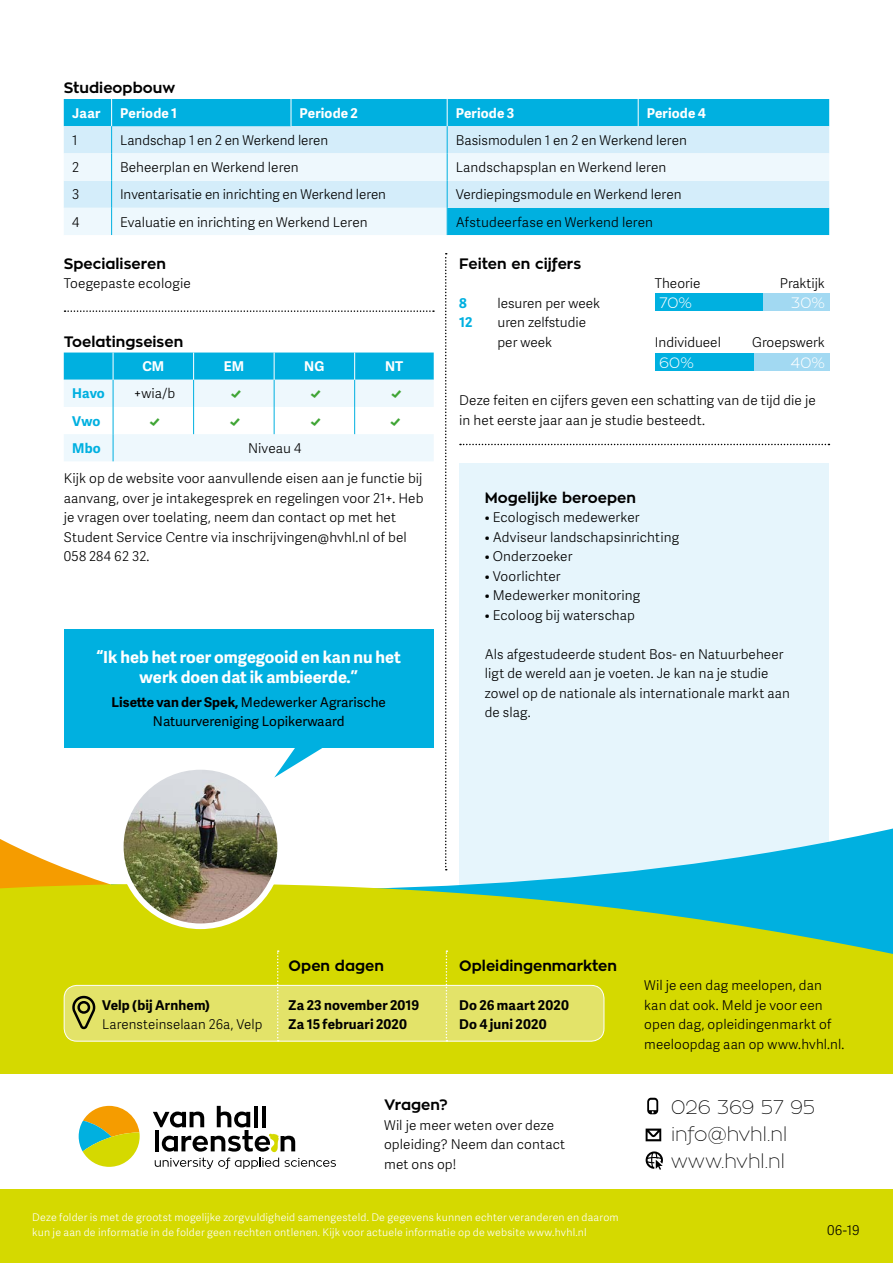
<style>
.page{position:relative;width:893px;height:1263px;background:#fff}
.page>*{position:absolute;margin:0;border:0;box-sizing:border-box;transform-origin:0 0}
.t1{font:100 19.5px/27px "Zona Pro";color:#000}
.t2{font:700 16.5px/19.8px "Adelle Sans";color:#fff;text-align:center}
.t3{font:700 15px "Zona Pro";color:#000}
.t4{font:300 15px "Zona Pro";letter-spacing:.015em;color:#fff}
.t5{font:300 14.85px "Adelle Sans";color:#3fa535}
.t6{font:300 13.5px/19.5px "Adelle Sans";letter-spacing:.005em;color:#000}
.t7{font:700 13.5px/19.5px "Adelle Sans";letter-spacing:.015em;color:#000}
.t8{font:13.5px/19.5px "Adelle Sans";color:#000;text-align:center}
.t9{font:700 13.5px "Adelle Sans";letter-spacing:.01em;color:#fff}
.t10{font:700 13.5px "Adelle Sans";letter-spacing:.005em;color:#00b0e0}
.t11{font:300 10.5px/15px "Adelle Sans";letter-spacing:.02em;color:#fff}
.s1{font-weight:700}
</style>
<div class="page">
<div style="left:459px;top:464px;width:370px;height:462px;background:#e6f5fc"></div>
<svg style="left:64px;top:352px;width:370px;height:109px"></svg>
<svg style="left:65px;top:310px;width:369px;height:2px"></svg>
<svg style="left:460px;top:444px;width:369px;height:1px"></svg>
<div style="left:655px;top:293px;width:174px;height:17px;background:#a2d9f2"></div>
<div style="left:655px;top:353px;width:174px;height:17px;background:#a2d9f2"></div>
<div style="left:655px;top:293px;width:107px;height:17px;background:#00b0e0"></div>
<div style="left:655px;top:353px;width:99px;height:17px;background:#00b0e0"></div>
<svg style="left:445px;top:253px;width:2px;height:526px"></svg>
<svg style="left:445px;top:780px;width:448px;height:101px"></svg>
<svg style="left:0;top:839px;width:100px;height:42px"></svg>
<svg style="left:0;top:881px;width:893px;height:382px;background:#c4d514"></svg>
<div style="left:0;top:1074px;width:893px;height:115px;background:#fff"></div>
<svg style="left:79px;top:1106px;width:61px;height:61px"></svg>
<svg style="left:153px;top:1106px;width:183px;height:63px"></svg>
<svg style="left:647px;top:1098px;width:11px;height:16px"></svg>
<svg style="left:646px;top:1128px;width:15px;height:13px"></svg>
<svg style="left:646px;top:1151px;width:17px;height:19px"></svg>
<div style="left:64px;top:629px;width:370px;height:118px;background:#00b0e0"></div>
<svg style="left:274px;top:747px;width:78px;height:27px"></svg>
<img style="left:121px;top:767px;width:159px;height:159px">
<div style="left:118px;top:764px;width:165px;height:165px;border:6px solid #fff;border-radius:50%"></div>
<div style="left:64px;top:99px;width:765px;height:27px;background:#00b0e0"></div>
<div style="left:112px;top:99px;width:179px;height:27px;background:#00b0e0"></div>
<div style="left:64px;top:126px;width:765px;height:27px;background:#d4edfa"></div>
<svg style="left:64px;top:153px;width:765px;height:82px;background:#bee8f7"></svg>
<svg style="left:291px;top:99px;width:1px;height:27px"></svg>
<svg style="left:638px;top:99px;width:1px;height:27px"></svg>
<svg style="left:111px;top:99px;width:1px;height:136px"></svg>
<svg style="left:447px;top:99px;width:1px;height:136px"></svg>
<div style="left:64px;top:985px;width:540px;height:56px;background:#e3e369;border-radius:13px"></div>
<div style="left:64px;top:985px;width:540px;height:56px;border:1px solid #fff;border-radius:13px"></div>
<svg style="left:277px;top:950px;width:2px;height:91px"></svg>
<svg style="left:446px;top:950px;width:1px;height:91px"></svg>
<svg style="left:72px;top:995px;width:24px;height:35px"></svg>
<p class="t3" style="left:64px;top:78px;width:113px">Studieopbouw</p>
<p class="t9" style="left:72px;top:103px;width:30px">Jaar</p>
<p class="t9" style="left:120px;top:103px;width:59px">Periode 1</p>
<p class="t9" style="left:299px;top:103px;width:60px">Periode 2</p>
<p class="t9" style="left:456px;top:103px;width:60px">Periode 3</p>
<p class="t9" style="left:647px;top:103px;width:61px">Periode 4</p>
<p class="t6" style="left:72px;top:130px;width:7px">1</p>
<p class="t6" style="left:120px;top:130px;width:210px">Landschap 1 en 2 en Werkend leren</p>
<p class="t6" style="left:456px;top:130px;width:233px">Basismodulen 1 en 2 en Werkend leren</p>
<p class="t6" style="left:72px;top:157px;width:8px">2</p>
<p class="t6" style="left:120px;top:157px;width:180px">Beheerplan en Werkend leren</p>
<p class="t6" style="left:456px;top:157px;width:212px">Landschapsplan en Werkend leren</p>
<p class="t6" style="left:72px;top:184px;width:9px">3</p>
<p class="t6" style="left:120px;top:184px;width:267px">Inventarisatie en inrichting en Werkend leren</p>
<p class="t6" style="left:456px;top:184px;width:227px">Verdiepingsmodule en Werkend leren</p>
<p class="t6" style="left:72px;top:212px;width:9px">4</p>
<p class="t6" style="left:120px;top:212px;width:249px">Evaluatie en inrichting en Werkend Leren</p>
<p class="t6" style="left:456px;top:212px;width:199px">Afstudeerfase en Werkend leren</p>
<p class="t3" style="left:64px;top:253px;width:104px">Specialiseren</p>
<p class="t6" style="left:64px;top:273px;width:129px">Toegepaste ecologie</p>
<p class="t3" style="left:64px;top:331px;width:121px">Toelatingseisen</p>
<p class="t9" style="left:142px;top:356px;width:23px">CM</p>
<p class="t9" style="left:224px;top:356px;width:22px">EM</p>
<p class="t9" style="left:304px;top:356px;width:22px">NG</p>
<p class="t9" style="left:385px;top:356px;width:20px">NT</p>
<p class="t10" style="left:72px;top:384px;width:34px">Havo</p>
<p class="t6" style="left:134px;top:383px;width:43px">+wia/b</p>
<p class="t5" style="left:230px;top:383px;width:13px">e</p>
<p class="t5" style="left:310px;top:383px;width:13px">e</p>
<p class="t5" style="left:391px;top:383px;width:13px">e</p>
<p class="t10" style="left:72px;top:411px;width:30px">Vwo</p>
<p class="t5" style="left:149px;top:410px;width:13px">e</p>
<p class="t5" style="left:230px;top:410px;width:13px">e</p>
<p class="t5" style="left:310px;top:410px;width:13px">e</p>
<p class="t5" style="left:390px;top:410px;width:13px">e</p>
<p class="t10" style="left:72px;top:438px;width:30px">Mbo</p>
<p class="t6" style="left:248px;top:438px;width:55px">Niveau 4</p>
<p class="t6" style="left:64px;top:468px;width:361px">Kijk op de website voor aanvullende eisen aan je functie bij aanvang, over je intakegesprek en regelingen voor 21+. Heb je vragen over toelating, neem dan contact op met het Student Service Centre via inschrijvingen@hvhl.nl of bel 058 284 62 32.</p>
<p class="t2" style="left:97px;top:647px;width:306px">“Ik heb het roer omgegooid en kan nu het werk doen dat ik ambieerde.’’</p>
<p class="t8" style="left:112px;top:692px;width:276px"><span class="s1">Lisette van der Spek,</span> Medewerker Agrarische<br>Natuurvereniging Lopikerwaard</p>
<p class="t3" style="left:459px;top:253px;width:124px">Feiten en cijfers</p>
<p class="t10" style="left:459px;top:293px;width:9px">8</p>
<p class="t6" style="left:497px;top:293px;width:104px">lesuren per week</p>
<p class="t10" style="left:459px;top:312px;width:15px">12</p>
<p class="t6" style="left:497px;top:312px;width:90px">uren zelfstudie per week</p>
<p class="t6" style="left:655px;top:273px;width:47px">Theorie</p>
<p class="t6" style="left:780px;top:273px;width:47px">Praktijk</p>
<p class="t4" style="left:659px;top:293px;width:34px">70%</p>
<p class="t4" style="left:791px;top:293px;width:36px">30%</p>
<p class="t6" style="left:655px;top:332px;width:68px">Individueel</p>
<p class="t6" style="left:752px;top:332px;width:74px">Groepswerk</p>
<p class="t4" style="left:659px;top:353px;width:36px">60%</p>
<p class="t4" style="left:790px;top:353px;width:36px">40%</p>
<p class="t6" style="left:459px;top:390px;width:358px">Deze feiten en cijfers geven een schatting van de tijd die je in het eerste jaar aan je studie besteedt.</p>
<p class="t3" style="left:485px;top:487px;width:153px">Mogelijke beroepen</p>
<p class="t6" style="left:485px;top:507px;width:156px">• Ecologisch medewerker</p>
<p class="t6" style="left:485px;top:527px;width:196px">• Adviseur landschapsinrichting</p>
<p class="t6" style="left:485px;top:546px;width:89px">• Onderzoeker</p>
<p class="t6" style="left:485px;top:566px;width:77px">• Voorlichter</p>
<p class="t6" style="left:485px;top:585px;width:157px">• Medewerker monitoring</p>
<p class="t6" style="left:485px;top:604px;width:152px">• Ecoloog bij waterschap</p>
<p class="t6" style="left:485px;top:644px;width:307px">Als afgestudeerde student Bos- en Natuurbeheer ligt de wereld aan je voeten. Je kan na je studie zowel op de nationale als internationale markt aan de slag.</p>
<p class="t7" style="left:102px;top:994px;width:110px">Velp (bij Arnhem)</p>
<p class="t6" style="left:102px;top:1014px;width:162px">Larensteinselaan 26a, Velp</p>
<p class="t3" style="left:289px;top:955px;width:97px">Open dagen</p>
<p class="t7" style="left:289px;top:994px;width:132px">Za 23 november 2019<br>Za 15 februari 2020</p>
<p class="t3" style="left:459px;top:955px;width:159px">Opleidingenmarkten</p>
<p class="t7" style="left:459px;top:994px;width:111px">Do 26 maart 2020<br>Do 4 juni 2020</p>
<p class="t6" style="left:644px;top:975px;width:202px">Wil je een dag meelopen, dan kan dat ook. Meld je voor een open dag, opleidingenmarkt of meeloopdag aan op www.hvhl.nl.</p>
<p class="t3" style="left:384px;top:1095px;width:65px">Vragen?</p>
<p class="t6" style="left:384px;top:1114px;width:183px">Wil je meer weten over deze opleiding? Neem dan contact met ons op!</p>
<p class="t11" style="left:32px;top:1209px;width:588px">Deze folder is met de grootst mogelijke zorgvuldigheid samengesteld. De gegevens kunnen echter veranderen en daarom kun je aan de informatie in de folder geen rechten ontlenen. Kijk voor actuele informatie op de website www.hvhl.nl</p>
<h1 class="t1" style="left:671px;top:1094px;width:145px">026 369 57 95 info@hvhl.nl www.hvhl.nl</h1>
<p class="t6" style="left:827px;top:1220px;width:34px">06-19</p>
</div>
